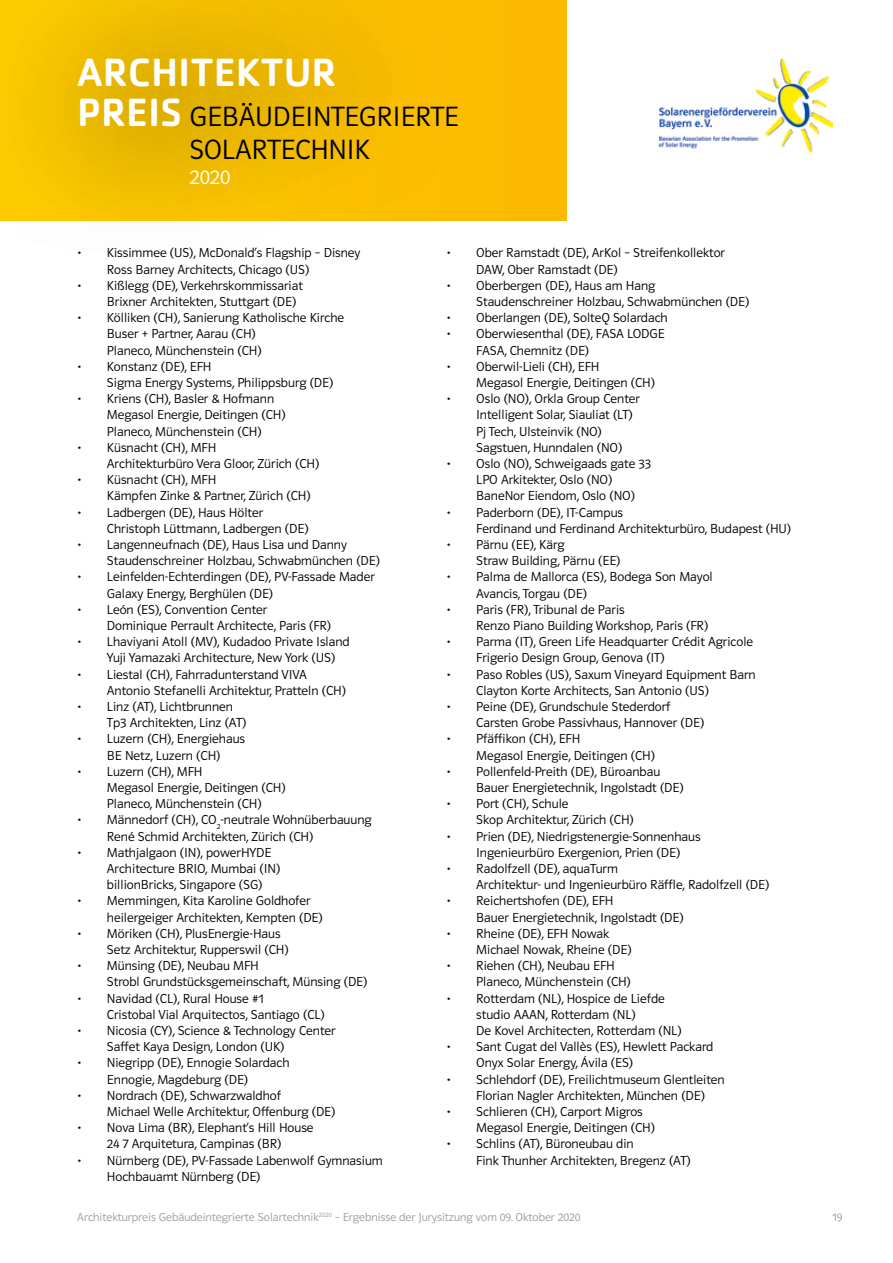
<style>
.page{position:relative;width:893px;height:1263px;background:#fff}
.page>*{position:absolute;margin:0;border:0;box-sizing:border-box;transform-origin:0 0}
.t1{font:500 40.8px "Cachet Std";color:#fff}
.t2{font:28.8px/32.5px "Polo 11 K Leicht";color:#000}
.t3{font:21.6px "Polo 11 K Leicht";color:#fff}
.t4{font:13.5px/16.2px "Polo 11 K Leicht";color:#000}
.t5{font:12px "Polo 11 K Leicht";color:#9d9d9c}
.s1{font-family:"Cachet Std";font-weight:500;font-size:40.8px;color:#fff}
</style>
<div class="page">
<div style="left:0;top:0;width:566px;height:220px;background:#fbba00"></div>
<svg style="left:0;top:0;width:455px;height:221px"></svg>
<img style="left:658px;top:58px;width:175px;height:95px">
<h1 class="t1" style="left:77px;top:47px;width:261px">ARCHITEKTUR</h1>
<h2 class="t2" style="left:190px;top:101px;width:271px;text-indent:-112px"><span class="s1">PREIS</span> GEBÄUDEINTEGRIERTE<br>SOLARTECHNIK</h2>
<h3 class="t3" style="left:190px;top:166px;width:42px">2020</h3>
<p class="t4" style="left:107px;top:245px;width:255px;text-indent:-30px">• Kissimmee (US), McDonald‘s Flagship – Disney<br>Ross Barney Architects, Chicago (US)</p>
<p class="t4" style="left:107px;top:277px;width:197px;text-indent:-30px">• Kißlegg (DE), Verkehrskommissariat<br>Brixner Architekten, Stuttgart (DE)</p>
<p class="t4" style="left:107px;top:310px;width:239px;text-indent:-30px">• Kölliken (CH), Sanierung Katholische Kirche<br>Buser + Partner, Aarau (CH)<br>Planeco, Münchenstein (CH)</p>
<p class="t4" style="left:107px;top:358px;width:228px;text-indent:-30px">• Konstanz (DE), EFH<br>Sigma Energy Systems, Philippsburg (DE)</p>
<p class="t4" style="left:107px;top:391px;width:180px;text-indent:-30px">• Kriens (CH), Basler &amp; Hofmann<br>Megasol Energie, Deitingen (CH)<br>Planeco, Münchenstein (CH)</p>
<p class="t4" style="left:107px;top:439px;width:214px;text-indent:-30px">• Küsnacht (CH), MFH<br>Architekturbüro Vera Gloor, Zürich (CH)</p>
<p class="t4" style="left:107px;top:472px;width:205px;text-indent:-30px">• Küsnacht (CH), MFH<br>Kämpfen Zinke &amp; Partner, Zürich (CH)</p>
<p class="t4" style="left:107px;top:504px;width:203px;text-indent:-30px">• Ladbergen (DE), Haus Hölter<br>Christoph Lüttmann, Ladbergen (DE)</p>
<p class="t4" style="left:107px;top:536px;width:275px;text-indent:-30px">• Langenneufnach (DE), Haus Lisa und Danny<br>Staudenschreiner Holzbau, Schwabmünchen (DE)</p>
<p class="t4" style="left:107px;top:569px;width:269px;text-indent:-30px">• Leinfelden-Echterdingen (DE), PV-Fassade Mader<br>Galaxy Energy, Berghülen (DE)</p>
<p class="t4" style="left:107px;top:601px;width:226px;text-indent:-30px">• León (ES), Convention Center<br>Dominique Perrault Architecte, Paris (FR)</p>
<p class="t4" style="left:107px;top:634px;width:244px;text-indent:-30px">• Lhaviyani Atoll (MV), Kudadoo Private Island<br>Yuji Yamazaki Architecture, New York (US)</p>
<p class="t4" style="left:107px;top:666px;width:241px;text-indent:-30px">• Liestal (CH), Fahrradunterstand VIVA<br>Antonio Stefanelli Architektur, Pratteln (CH)</p>
<p class="t4" style="left:107px;top:698px;width:141px;text-indent:-30px">• Linz (AT), Lichtbrunnen<br>Tp3 Architekten, Linz (AT)</p>
<p class="t4" style="left:77px;top:731px;width:169px;text-align:center">• Luzern (CH), Energiehaus<br>BE Netz, Luzern (CH)</p>
<p class="t4" style="left:107px;top:763px;width:180px;text-indent:-30px">• Luzern (CH), MFH<br>Megasol Energie, Deitingen (CH)<br>Planeco, Münchenstein (CH)</p>
<p class="t4" style="left:107px;top:812px;width:266px;text-indent:-30px">• Männedorf (CH), CO<sub>2</sub>-neutrale Wohnüberbauung<br>René Schmid Architekten, Zürich (CH)</p>
<p class="t4" style="left:107px;top:844px;width:175px;text-indent:-30px">• Mathjalgaon (IN), powerHYDE<br>Architecture BRIO, Mumbai (IN) billionBricks, Singapore (SG)</p>
<p class="t4" style="left:107px;top:893px;width:217px;text-indent:-30px">• Memmingen, Kita Karoline Goldhofer heilergeiger Architekten, Kempten (DE)</p>
<p class="t4" style="left:107px;top:925px;width:183px;text-indent:-30px">• Möriken (CH), PlusEnergie-Haus<br>Setz Architektur, Rupperswil (CH)</p>
<p class="t4" style="left:107px;top:958px;width:262px;text-indent:-30px">• Münsing (DE), Neubau MFH<br>Strobl Grundstücksgemeinschaft, Münsing (DE)</p>
<p class="t4" style="left:107px;top:990px;width:219px;text-indent:-30px">• Navidad (CL), Rural House #1<br>Cristobal Vial Arquitectos, Santiago (CL)</p>
<p class="t4" style="left:107px;top:1022px;width:230px;text-indent:-30px">• Nicosia (CY), Science &amp; Technology Center<br>Saffet Kaya Design, London (UK)</p>
<p class="t4" style="left:107px;top:1055px;width:184px;text-indent:-30px">• Niegripp (DE), Ennogie Solardach<br>Ennogie, Magdeburg (DE)</p>
<p class="t4" style="left:107px;top:1087px;width:230px;text-indent:-30px">• Nordrach (DE), Schwarzwaldhof<br>Michael Welle Architektur, Offenburg (DE)</p>
<p class="t4" style="left:77px;top:1120px;width:238px;text-align:center">• Nova Lima (BR), Elephant‘s Hill House<br>24 7 Arquitetura, Campinas (BR)</p>
<p class="t4" style="left:107px;top:1152px;width:277px;text-indent:-30px">• Nürnberg (DE), PV-Fassade Labenwolf Gymnasium<br>Hochbauamt Nürnberg (DE)</p>
<p class="t4" style="left:476px;top:245px;width:250px;text-indent:-30px">• Ober Ramstadt (DE), ArKol – Streifenkollektor<br>DAW, Ober Ramstadt (DE)</p>
<p class="t4" style="left:476px;top:277px;width:275px;text-indent:-30px">• Oberbergen (DE), Haus am Hang<br>Staudenschreiner Holzbau, Schwabmünchen (DE)</p>
<p class="t4" style="left:446px;top:310px;width:223px">• Oberlangen (DE), SolteQ Solardach</p>
<p class="t4" style="left:476px;top:326px;width:190px;text-indent:-30px">• Oberwiesenthal (DE), FASA LODGE<br>FASA, Chemnitz (DE)</p>
<p class="t4" style="left:476px;top:358px;width:180px;text-indent:-30px">• Oberwil-Lieli (CH), EFH<br>Megasol Energie, Deitingen (CH)</p>
<p class="t4" style="left:476px;top:391px;width:165px;text-indent:-30px">• Oslo (NO), Orkla Group Center<br>Intelligent Solar, Siauliat (LT)<br>Pj Tech, Ulsteinvik (NO)<br>Sagstuen, Hunndalen (NO)</p>
<p class="t4" style="left:476px;top:455px;width:177px;text-indent:-30px">• Oslo (NO), Schweigaads gate 33<br>LPO Arkitekter, Oslo (NO)<br>BaneNor Eiendom, Oslo (NO)</p>
<p class="t4" style="left:476px;top:504px;width:316px;text-indent:-30px">• Paderborn (DE), IT-Campus<br>Ferdinand und Ferdinand Architekturbüro, Budapest (HU)</p>
<p class="t4" style="left:476px;top:536px;width:146px;text-indent:-30px">• Pärnu (EE), Kärg<br>Straw Building, Pärnu (EE)</p>
<p class="t4" style="left:476px;top:569px;width:238px;text-indent:-30px">• Palma de Mallorca (ES), Bodega Son Mayol<br>Avancis, Torgau (DE)</p>
<p class="t4" style="left:476px;top:601px;width:234px;text-indent:-30px">• Paris (FR), Tribunal de Paris<br>Renzo Piano Building Workshop, Paris (FR)</p>
<p class="t4" style="left:476px;top:634px;width:278px;text-indent:-30px">• Parma (IT), Green Life Headquarter Crédit Agricole<br>Frigerio Design Group, Genova (IT)</p>
<p class="t4" style="left:476px;top:666px;width:281px;text-indent:-30px">• Paso Robles (US), Saxum Vineyard Equipment Barn<br>Clayton Korte Architects, San Antonio (US)</p>
<p class="t4" style="left:476px;top:698px;width:229px;text-indent:-30px">• Peine (DE), Grundschule Stederdorf<br>Carsten Grobe Passivhaus, Hannover (DE)</p>
<p class="t4" style="left:476px;top:731px;width:180px;text-indent:-30px">• Pfäffikon (CH), EFH<br>Megasol Energie, Deitingen (CH)</p>
<p class="t4" style="left:476px;top:763px;width:209px;text-indent:-30px">• Pollenfeld-Preith (DE), Büroanbau<br>Bauer Energietechnik, Ingolstadt (DE)</p>
<p class="t4" style="left:476px;top:796px;width:159px;text-indent:-30px">• Port (CH), Schule<br>Skop Architektur, Zürich (CH)</p>
<p class="t4" style="left:476px;top:828px;width:226px;text-indent:-30px">• Prien (DE), Niedrigstenergie-Sonnenhaus<br>Ingenieurbüro Exergenion, Prien (DE)</p>
<p class="t4" style="left:476px;top:860px;width:295px;text-indent:-30px">• Radolfzell (DE), aquaTurm<br>Architektur- und Ingenieurbüro Räffle, Radolfzell (DE)</p>
<p class="t4" style="left:476px;top:893px;width:209px;text-indent:-30px">• Reichertshofen (DE), EFH<br>Bauer Energietechnik, Ingolstadt (DE)</p>
<p class="t4" style="left:476px;top:925px;width:157px;text-indent:-30px">• Rheine (DE), EFH Nowak<br>Michael Nowak, Rheine (DE)</p>
<p class="t4" style="left:476px;top:958px;width:156px;text-indent:-30px">• Riehen (CH), Neubau EFH<br>Planeco, Münchenstein (CH)</p>
<p class="t4" style="left:476px;top:990px;width:207px;text-indent:-30px">• Rotterdam (NL), Hospice de Liefde studio AAAN, Rotterdam (NL)<br>De Kovel Architecten, Rotterdam (NL)</p>
<p class="t4" style="left:476px;top:1039px;width:239px;text-indent:-30px">• Sant Cugat del Vallès (ES), Hewlett Packard<br>Onyx Solar Energy, Ávila (ES)</p>
<p class="t4" style="left:476px;top:1071px;width:250px;text-indent:-30px">• Schlehdorf (DE), Freilichtmuseum Glentleiten<br>Florian Nagler Architekten, München (DE)</p>
<p class="t4" style="left:476px;top:1103px;width:180px;text-indent:-30px">• Schlieren (CH), Carport Migros<br>Megasol Energie, Deitingen (CH)</p>
<p class="t4" style="left:476px;top:1136px;width:216px;text-indent:-30px">• Schlins (AT), Büroneubau din<br>Fink Thunher Architekten, Bregenz (AT)</p>
<p class="t5" style="left:77px;top:1211px;width:505px">Architekturpreis Gebäudeintegrierte Solartechnik<sup>2020</sup> – Ergebnisse der Jurysitzung vom 09. Oktober 2020</p>
<p class="t5" style="left:832px;top:1211px;width:12px">19</p>
</div>
